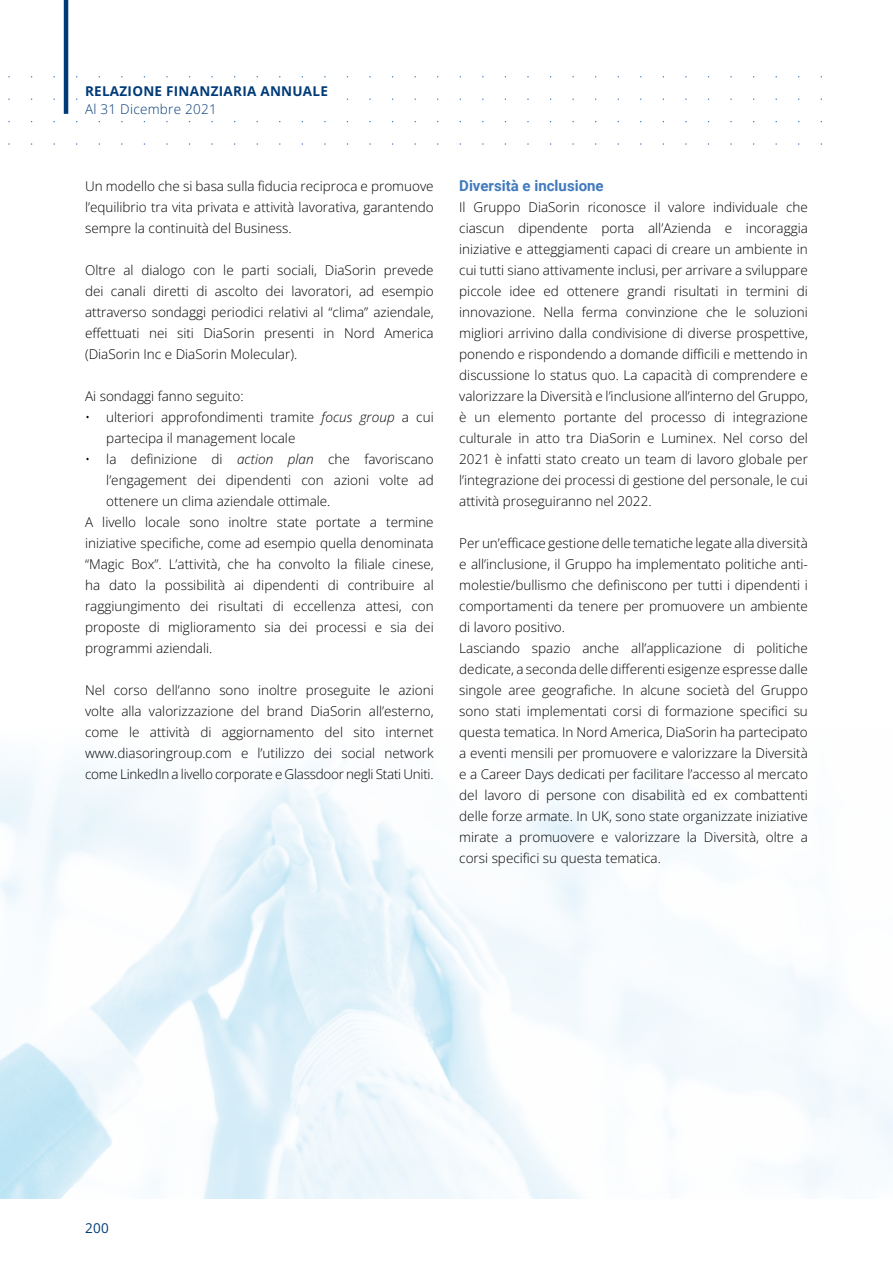
<style>
.page{position:relative;width:893px;height:1263px;background:#fff}
.page>*{position:absolute;margin:0;border:0;box-sizing:border-box;transform-origin:0 0}
.t1{font:700 15px "Roboto";color:#417abd}
.t2{font:300 13.5px/21px "Open Sans";color:#000;text-align:justify}
.t3{font:700 13.5px "Open Sans";letter-spacing:.02em;color:#003a78}
.t4{font:300 13.5px "Open Sans";letter-spacing:.02em;color:#003a78}
.t5{font:13.5px "Open Sans";color:#003a78}
.s1{font-style:italic}
</style>
<div class="page">
<img style="left:0;top:761px;width:893px;height:438px">
<svg style="left:8px;top:63px;width:814px;height:82px"></svg>
<hr style="left:64px;top:0;width:4px;height:114px;background:#003a78">
<p class="t3" style="left:85px;top:82px;width:244px">RELAZIONE FINANZIARIA ANNUALE</p>
<p class="t4" style="left:85px;top:100px;width:133px">Al 31 Dicembre 2021</p>
<p class="t2" style="left:85px;top:175px;width:350px">Un modello che si basa sulla fiducia reciproca e promuove l’equilibrio tra vita privata e attività lavorativa, garantendo sempre la continuità del Business.</p>
<p class="t2" style="left:85px;top:259px;width:350px">Oltre al dialogo con le parti sociali, DiaSorin prevede dei canali diretti di ascolto dei lavoratori, ad esempio attraverso sondaggi periodici relativi al “clima” aziendale, effettuati nei siti DiaSorin presenti in Nord America (DiaSorin Inc e DiaSorin Molecular).</p>
<p class="t2" style="left:85px;top:385px;width:160px">Ai sondaggi fanno seguito:</p>
<p class="t2" style="left:106px;top:406px;width:329px;text-indent:-21px">• ulteriori approfondimenti tramite <span class="s1">focus group</span> a cui partecipa il management locale</p>
<p class="t2" style="left:85px;top:448px;width:350px">• la definizione di <span class="s1">action plan</span> che favoriscano</p>
<p class="t2" style="left:106px;top:469px;width:329px">l’engagement dei dipendenti con azioni volte ad</p>
<p class="t2" style="left:106px;top:490px;width:226px">ottenere un clima aziendale ottimale.</p>
<p class="t2" style="left:85px;top:511px;width:350px">A livello locale sono inoltre state portate a termine</p>
<p class="t2" style="left:85px;top:532px;width:350px">iniziative specifiche, come ad esempio quella denominata</p>
<p class="t2" style="left:85px;top:553px;width:350px">“Magic Box”. L’attività, che ha convolto la filiale cinese,</p>
<p class="t2" style="left:85px;top:574px;width:350px">ha dato la possibilità ai dipendenti di contribuire al</p>
<p class="t2" style="left:85px;top:595px;width:350px">raggiungimento dei risultati di eccellenza attesi, con</p>
<p class="t2" style="left:85px;top:616px;width:350px">proposte di miglioramento sia dei processi e sia dei</p>
<p class="t2" style="left:85px;top:637px;width:129px">programmi aziendali.</p>
<p class="t2" style="left:85px;top:679px;width:350px">Nel corso dell’anno sono inoltre proseguite le azioni volte alla valorizzazione del brand DiaSorin all’esterno, come le attività di aggiornamento del sito internet www.diasoringroup.com e l’utilizzo dei social network come LinkedIn a livello corporate e Glassdoor negli Stati Uniti.</p>
<p class="t1" style="left:459px;top:175px;width:146px">Diversità e inclusione</p>
<p class="t2" style="left:459px;top:196px;width:350px">Il Gruppo DiaSorin riconosce il valore individuale che ciascun dipendente porta all’Azienda e incoraggia iniziative e atteggiamenti capaci di creare un ambiente in cui tutti siano attivamente inclusi, per arrivare a sviluppare piccole idee ed ottenere grandi risultati in termini di innovazione. Nella ferma convinzione che le soluzioni migliori arrivino dalla condivisione di diverse prospettive, ponendo e rispondendo a domande difficili e mettendo in discussione lo status quo. La capacità di comprendere e valorizzare la Diversità e l’inclusione all’interno del Gruppo, è un elemento portante del processo di integrazione culturale in atto tra DiaSorin e Luminex. Nel corso del 2021 è infatti stato creato un team di lavoro globale per l’integrazione dei processi di gestione del personale, le cui attività proseguiranno nel 2022.</p>
<p class="t2" style="left:459px;top:532px;width:350px;text-align:left">Per un’efficace gestione delle tematiche legate alla diversità e all’inclusione, il Gruppo ha implementato politiche anti&shy;molestie/bullismo che definiscono per tutti i dipendenti i comportamenti da tenere per promuovere un ambiente di lavoro positivo.<br>Lasciando spazio anche all’applicazione di politiche dedicate, a seconda delle differenti esigenze espresse dalle singole aree geografiche. In alcune società del Gruppo sono stati implementati corsi di formazione specifici su questa tematica. In Nord America, DiaSorin ha partecipato a eventi mensili per promuovere e valorizzare la Diversità e a Career Days dedicati per facilitare l’accesso al mercato del lavoro di persone con disabilità ed ex combattenti delle forze armate. In UK, sono state organizzate iniziative mirate a promuovere e valorizzare la Diversità, oltre a corsi specifici su questa tematica.</p>
<p class="t5" style="left:85px;top:1219px;width:25px">200</p>
</div>
